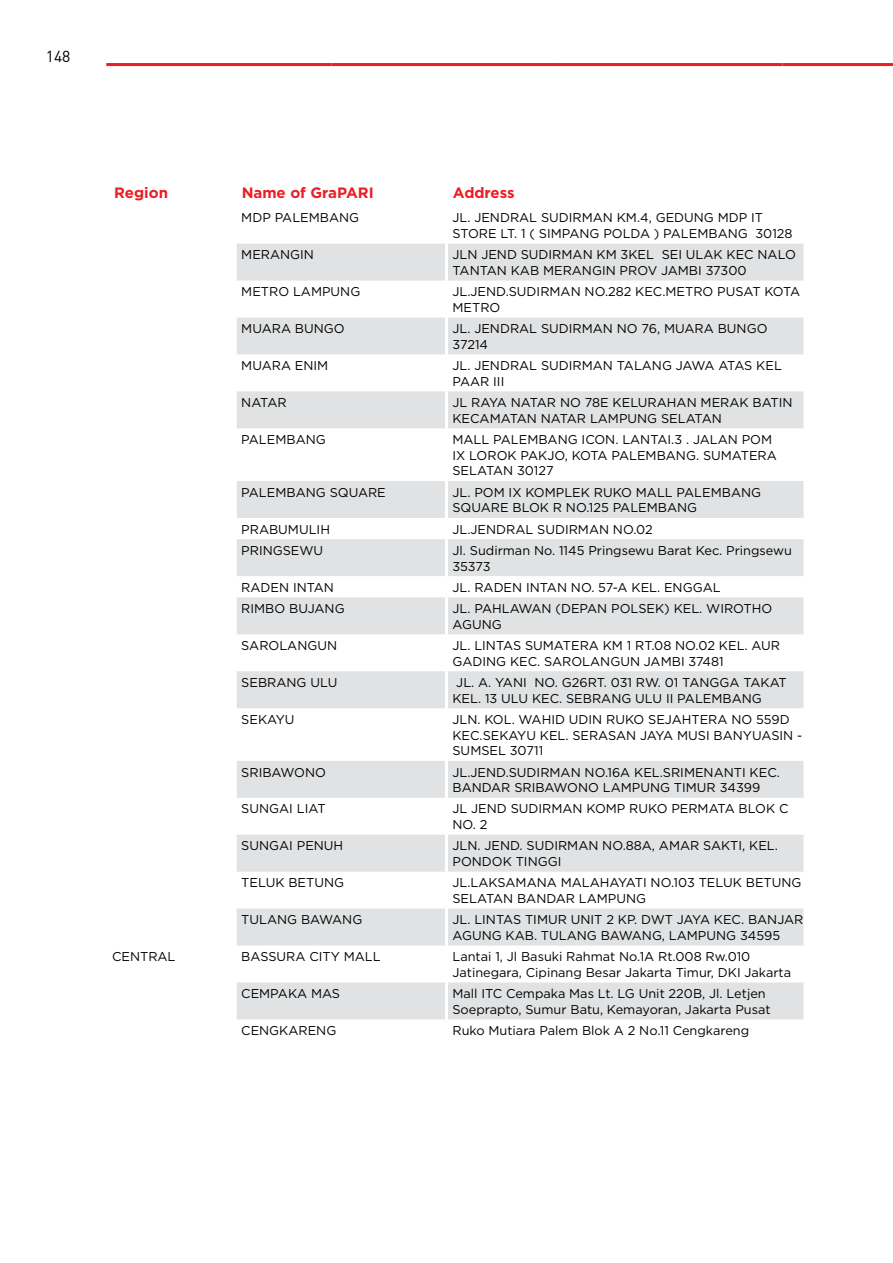
<style>
.page{position:relative;width:893px;height:1263px;background:#fff}
.page>*{position:absolute;margin:0;border:0;box-sizing:border-box;transform-origin:0 0}
.t1{font:15.75px "DIN Pro";color:#000}
.t2{font:700 15px "Gotham";color:#ed1d24}
.t3{font:12.75px/15.8px "Gotham";color:#000}
</style>
<div class="page">
<svg style="left:237px;top:244px;width:566px;height:775px;fill:#e1e2e3"></svg>
<hr style="left:445px;top:244px;width:3px;height:37px;background:#fff">
<hr style="left:445px;top:281px;width:3px;height:36px;background:#fff">
<hr style="left:445px;top:317px;width:3px;height:37px;background:#fff">
<hr style="left:445px;top:354px;width:3px;height:37px;background:#fff">
<hr style="left:445px;top:391px;width:3px;height:37px;background:#fff">
<hr style="left:445px;top:428px;width:3px;height:53px;background:#fff">
<hr style="left:445px;top:481px;width:3px;height:37px;background:#fff">
<hr style="left:445px;top:518px;width:3px;height:21px;background:#fff">
<hr style="left:445px;top:539px;width:3px;height:37px;background:#fff">
<hr style="left:445px;top:576px;width:3px;height:21px;background:#fff">
<hr style="left:445px;top:597px;width:3px;height:37px;background:#fff">
<hr style="left:445px;top:634px;width:3px;height:37px;background:#fff">
<hr style="left:445px;top:671px;width:3px;height:37px;background:#fff">
<hr style="left:445px;top:708px;width:3px;height:53px;background:#fff">
<hr style="left:445px;top:761px;width:3px;height:37px;background:#fff">
<hr style="left:445px;top:798px;width:3px;height:37px;background:#fff">
<hr style="left:445px;top:835px;width:3px;height:37px;background:#fff">
<hr style="left:445px;top:872px;width:3px;height:36px;background:#fff">
<hr style="left:445px;top:908px;width:3px;height:37px;background:#fff">
<hr style="left:445px;top:945px;width:3px;height:37px;background:#fff">
<hr style="left:445px;top:982px;width:3px;height:37px;background:#fff">
<hr style="left:106px;top:63px;width:226px;height:3px;background:#ed1d24">
<hr style="left:332px;top:63px;width:225px;height:3px;background:#ed1d24">
<hr style="left:557px;top:63px;width:225px;height:3px;background:#ed1d24">
<hr style="left:782px;top:63px;width:111px;height:3px;background:#ed1d24">
<p class="t1" style="left:46px;top:46px;width:26px">148</p>
<p class="t2" style="left:114px;top:182px;width:55px">Region</p>
<p class="t2" style="left:242px;top:182px;width:134px">Name of GraPARI</p>
<p class="t2" style="left:453px;top:182px;width:63px">Address</p>
<p class="t3" style="left:241px;top:210px;width:119px">MDP PALEMBANG</p>
<p class="t3" style="left:452px;top:210px;width:342px">JL. JENDRAL SUDIRMAN KM.4, GEDUNG MDP IT<br>STORE LT. 1 ( SIMPANG POLDA ) PALEMBANG 30128</p>
<p class="t3" style="left:241px;top:247px;width:74px">MERANGIN</p>
<p class="t3" style="left:452px;top:247px;width:345px">JLN JEND SUDIRMAN KM 3KEL SEI ULAK KEC NALO<br>TANTAN KAB MERANGIN PROV JAMBI 37300</p>
<p class="t3" style="left:241px;top:284px;width:121px">METRO LAMPUNG</p>
<p class="t3" style="left:452px;top:284px;width:349px">JL.JEND.SUDIRMAN NO.282 KEC.METRO PUSAT KOTA<br>METRO</p>
<p class="t3" style="left:241px;top:321px;width:105px">MUARA BUNGO</p>
<p class="t3" style="left:452px;top:321px;width:316px">JL. JENDRAL SUDIRMAN NO 76, MUARA BUNGO<br>37214</p>
<p class="t3" style="left:241px;top:357px;width:89px">MUARA ENIM</p>
<p class="t3" style="left:452px;top:357px;width:331px">JL. JENDRAL SUDIRMAN TALANG JAWA ATAS KEL<br>PAAR III</p>
<p class="t3" style="left:241px;top:394px;width:47px">NATAR</p>
<p class="t3" style="left:452px;top:394px;width:342px">JL RAYA NATAR NO 78E KELURAHAN MERAK BATIN<br>KECAMATAN NATAR LAMPUNG SELATAN</p>
<p class="t3" style="left:241px;top:431px;width:86px">PALEMBANG</p>
<p class="t3" style="left:452px;top:431px;width:326px">MALL PALEMBANG ICON. LANTAI.3 . JALAN POM<br>IX LOROK PAKJO, KOTA PALEMBANG. SUMATERA<br>SELATAN 30127</p>
<p class="t3" style="left:241px;top:484px;width:146px">PALEMBANG SQUARE</p>
<p class="t3" style="left:452px;top:484px;width:310px">JL. POM IX KOMPLEK RUKO MALL PALEMBANG<br>SQUARE BLOK R NO.125 PALEMBANG</p>
<p class="t3" style="left:241px;top:521px;width:90px">PRABUMULIH</p>
<p class="t3" style="left:452px;top:521px;width:202px">JL.JENDRAL SUDIRMAN NO.02</p>
<p class="t3" style="left:241px;top:542px;width:84px">PRINGSEWU</p>
<p class="t3" style="left:452px;top:542px;width:341px">Jl. Sudirman No. 1145 Pringsewu Barat Kec. Pringsewu<br>35373</p>
<p class="t3" style="left:241px;top:579px;width:94px">RADEN INTAN</p>
<p class="t3" style="left:452px;top:579px;width:270px">JL. RADEN INTAN NO. 57-A KEL. ENGGAL</p>
<p class="t3" style="left:241px;top:600px;width:105px">RIMBO BUJANG</p>
<p class="t3" style="left:452px;top:600px;width:321px">JL. PAHLAWAN (DEPAN POLSEK) KEL. WIROTHO<br>AGUNG</p>
<p class="t3" style="left:241px;top:637px;width:97px">SAROLANGUN</p>
<p class="t3" style="left:452px;top:637px;width:329px">JL. LINTAS SUMATERA KM 1 RT.08 NO.02 KEL. AUR<br>GADING KEC. SAROLANGUN JAMBI 37481</p>
<p class="t3" style="left:241px;top:674px;width:98px">SEBRANG ULU</p>
<p class="t3" style="left:452px;top:674px;width:336px">JL. A. YANI NO. G26RT. 031 RW. 01 TANGGA TAKAT<br>KEL. 13 ULU KEC. SEBRANG ULU II PALEMBANG</p>
<p class="t3" style="left:241px;top:711px;width:55px">SEKAYU</p>
<p class="t3" style="left:452px;top:711px;width:351px">JLN. KOL. WAHID UDIN RUKO SEJAHTERA NO 559D<br>KEC.SEKAYU KEL. SERASAN JAYA MUSI BANYUASIN -<br>SUMSEL 30711</p>
<p class="t3" style="left:241px;top:764px;width:86px">SRIBAWONO</p>
<p class="t3" style="left:452px;top:764px;width:329px">JL.JEND.SUDIRMAN NO.16A KEL.SRIMENANTI KEC.<br>BANDAR SRIBAWONO LAMPUNG TIMUR 34399</p>
<p class="t3" style="left:241px;top:801px;width:86px">SUNGAI LIAT</p>
<p class="t3" style="left:452px;top:801px;width:337px">JL JEND SUDIRMAN KOMP RUKO PERMATA BLOK C<br>NO. 2</p>
<p class="t3" style="left:241px;top:838px;width:104px">SUNGAI PENUH</p>
<p class="t3" style="left:452px;top:838px;width:327px">JLN. JEND. SUDIRMAN NO.88A, AMAR SAKTI, KEL.<br>PONDOK TINGGI</p>
<p class="t3" style="left:241px;top:875px;width:104px">TELUK BETUNG</p>
<p class="t3" style="left:452px;top:875px;width:351px">JL.LAKSAMANA MALAHAYATI NO.103 TELUK BETUNG<br>SELATAN BANDAR LAMPUNG</p>
<p class="t3" style="left:241px;top:912px;width:123px">TULANG BAWANG</p>
<p class="t3" style="left:452px;top:912px;width:352px">JL. LINTAS TIMUR UNIT 2 KP. DWT JAYA KEC. BANJAR<br>AGUNG KAB. TULANG BAWANG, LAMPUNG 34595</p>
<p class="t3" style="left:112px;top:948px;width:65px">CENTRAL</p>
<p class="t3" style="left:241px;top:948px;width:141px">BASSURA CITY MALL</p>
<p class="t3" style="left:452px;top:948px;width:340px">Lantai 1, Jl Basuki Rahmat No.1A Rt.008 Rw.010<br>Jatinegara, Cipinang Besar Jakarta Timur, DKI Jakarta</p>
<p class="t3" style="left:241px;top:985px;width:100px">CEMPAKA MAS</p>
<p class="t3" style="left:452px;top:985px;width:320px">Mall ITC Cempaka Mas Lt. LG Unit 220B, Jl. Letjen<br>Soeprapto, Sumur Batu, Kemayoran, Jakarta Pusat</p>
<p class="t3" style="left:241px;top:1022px;width:97px">CENGKARENG</p>
<p class="t3" style="left:452px;top:1022px;width:298px">Ruko Mutiara Palem Blok A 2 No.11 Cengkareng</p>
</div>
